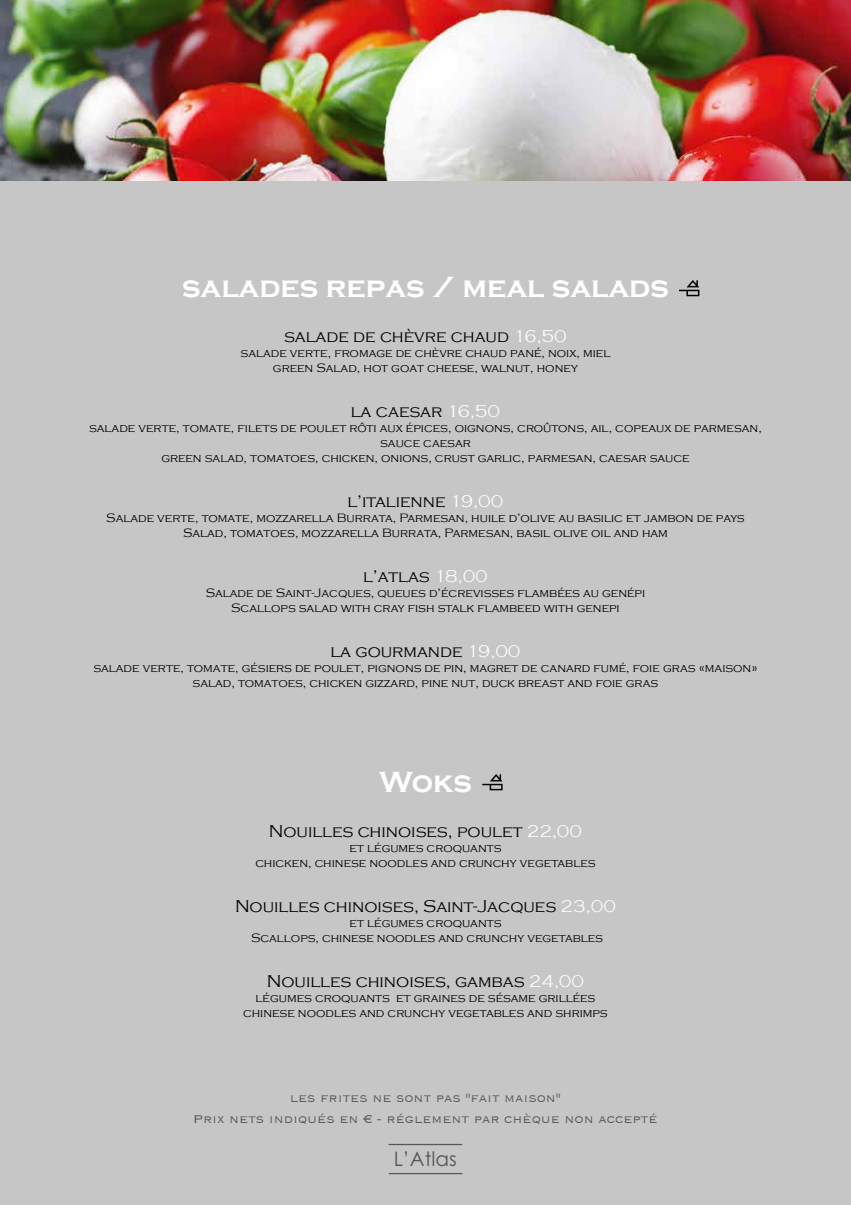
<style>
.page{position:relative;width:851px;height:1205px;background:#fff}
.page>*{position:absolute;margin:0;border:0;box-sizing:border-box;transform-origin:0 0}
.t1{font:700 30px "Copperplate Gothic";color:#fff}
.t2{font:20px "Century Gothic Std";color:#575756}
.t3{font:300 17.5px "Copperplate Gothic";color:#000}
.t4{font:300 15px/21.2px "Copperplate";color:#575756;text-align:center}
.t5{font:300 12.5px/15px "Copperplate Gothic";color:#000;text-align:center}
.s1{color:#fff}
</style>
<div class="page">
<div style="left:0;top:0;width:850px;height:1205px;background:#c6c6c6"></div>
<hr style="left:388px;top:1144px;width:74px;height:1px;background:#575756">
<hr style="left:389px;top:1173px;width:73px;height:1px;background:#575756">
<img style="left:0;top:0;width:850px;height:180px">
<svg style="left:679px;top:280px;width:20px;height:16px"></svg>
<svg style="left:482px;top:774px;width:20px;height:16px"></svg>
<h1 class="t1" style="left:182px;top:270px;width:488px">salades repas / meal salads</h1>
<h3 class="t3" style="left:284px;top:327px;width:284px">salade de chèvre chaud <span class="s1">16,50</span></h3>
<p class="t5" style="left:240px;top:346px;width:371px">salade verte, fromage de chèvre chaud pané, noix, miel green Salad, hot goat cheese, walnut, honey</p>
<h3 class="t3" style="left:351px;top:402px;width:151px">la caesar <span class="s1">16,50</span></h3>
<p class="t5" style="left:89px;top:421px;width:674px">salade verte, tomate, filets de poulet rôti aux épices, oignons, croûtons, ail, copeaux de parmesan, sauce caesar<br>green salad, tomatoes, chicken, onions, crust garlic, parmesan, caesar sauce</p>
<h3 class="t3" style="left:347px;top:492px;width:157px">l’italienne <span class="s1">19,00</span></h3>
<p class="t5" style="left:106px;top:511px;width:639px">Salade verte, tomate, mozzarella Burrata, Parmesan, huile d’olive au basilic et jambon de pays<br>Salad, tomatoes, mozzarella Burrata, Parmesan, basil olive oil and ham</p>
<h3 class="t3" style="left:363px;top:567px;width:126px">l’atlas <span class="s1">18,00</span></h3>
<p class="t5" style="left:206px;top:586px;width:441px">Salade de Saint-Jacques, queues d’écrevisses flambées au genépi<br>Scallops salad with cray fish stalk flambeed with genepi</p>
<h3 class="t3" style="left:330px;top:642px;width:191px">la gourmande <span class="s1">19,00</span></h3>
<p class="t5" style="left:93px;top:661px;width:665px">salade verte, tomate, gésiers de poulet, pignons de pin, magret de canard fumé, foie gras «maison» salad, tomatoes, chicken gizzard, pine nut, duck breast and foie gras</p>
<h1 class="t1" style="left:379px;top:765px;width:94px">Woks</h1>
<h3 class="t3" style="left:269px;top:822px;width:315px">Nouilles chinoises, poulet <span class="s1">22,00</span></h3>
<p class="t5" style="left:255px;top:841px;width:341px">et légumes croquants<br>chicken, chinese noodles and crunchy vegetables</p>
<h3 class="t3" style="left:235px;top:897px;width:382px">Nouilles chinoises, Saint-Jacques <span class="s1">23,00</span></h3>
<p class="t5" style="left:251px;top:916px;width:353px">et légumes croquants<br>Scallops, chinese noodles and crunchy vegetables</p>
<h3 class="t3" style="left:267px;top:972px;width:319px">Nouilles chinoises, gambas <span class="s1">24,00</span></h3>
<p class="t5" style="left:243px;top:991px;width:366px">légumes croquants et graines de sésame grillées chinese noodles and crunchy vegetables and shrimps</p>
<p class="t4" style="left:193px;top:1086px;width:466px">les frites ne sont pas "fait maison"<br>Prix nets indiqués en € - réglement par chèque non accepté</p>
<h2 class="t2" style="left:393px;top:1147px;width:65px">L’Atlas</h2>
</div>
